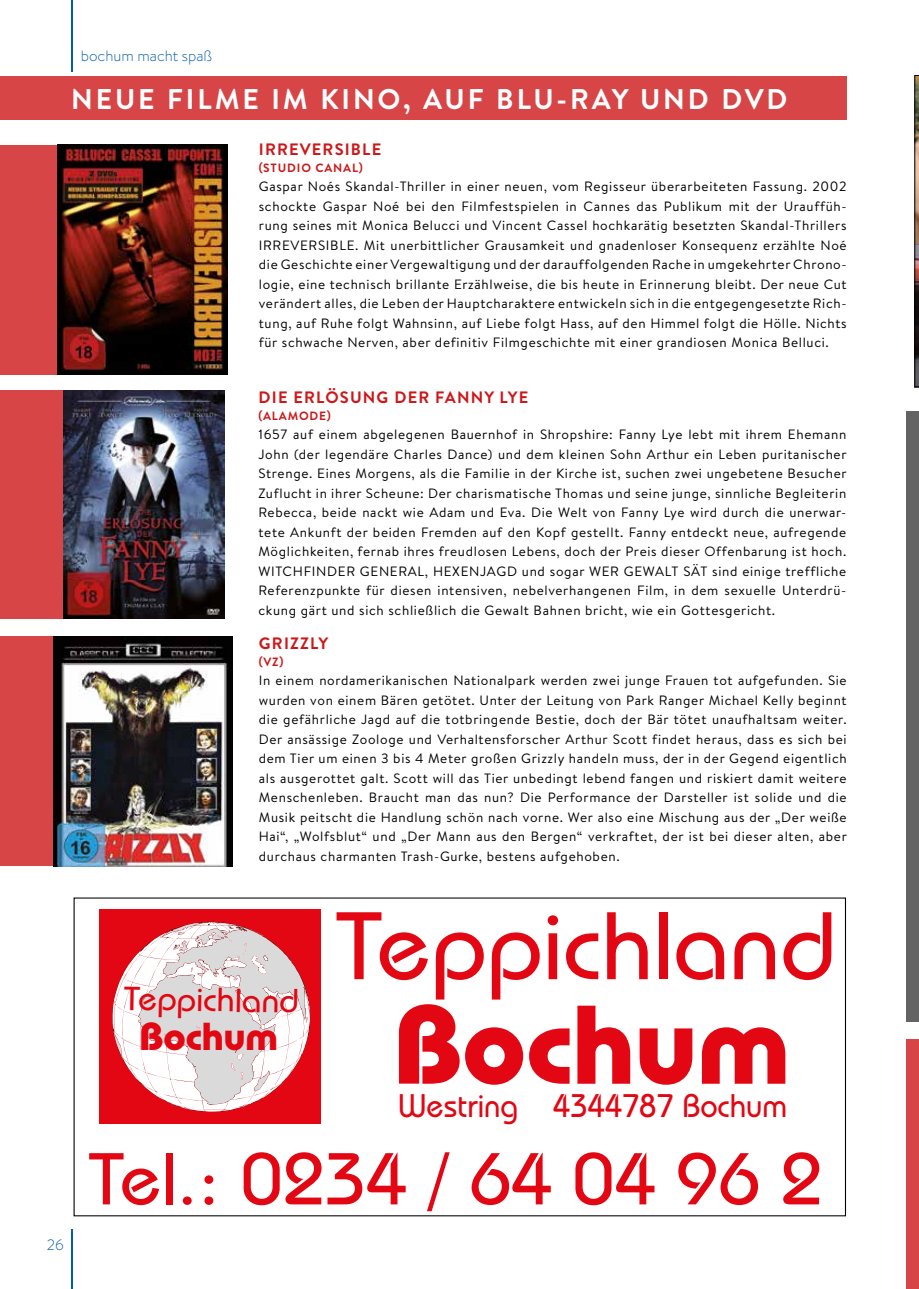
<style>
.page{position:relative;width:919px;height:1289px;background:#fff}
.page>*{position:absolute;margin:0;border:0;box-sizing:border-box;transform-origin:0 0}
.t1{font:500 111.6px "Bauhaus IT Cby BT";color:#e30613;scale:1.04 1}
.t2{font:500 95.7px "Bauhaus IT Cby BT";color:#e30613;scale:1.04 1}
.t3{font:500 73.2px "Bauhaus IT Cby BT";color:#e30613;scale:1.04 1}
.t4{font:500 39px "Bauhaus IT Cby BT";color:#e30613;scale:1.04 1}
.t5{font:500 33.45px "Bauhaus IT Cby BT";color:#e30613;scale:1.04 1}
.t6{font:500 32.7px "Bauhaus IT Cby BT";color:#e30613}
.t7{font:700 28.5px "Brandon Text";letter-spacing:.1em;color:#fff}
.t8{font:700 16.5px "Brandon Text";letter-spacing:.07em;color:#cd1719}
.t9{font:300 15px "Brandon Text";color:#055da9}
.t10{font:13.5px/19.5px "Brandon Text";letter-spacing:.05em;color:#000;text-align:justify}
.t11{font:700 12px "Brandon Text";letter-spacing:.07em;color:#cd1719}
</style>
<div class="page">
<div style="left:0;top:145px;width:71px;height:229px;background:#d74547"></div>
<div style="left:0;top:636px;width:70px;height:230px;background:#d74547"></div>
<div style="left:0;top:391px;width:83px;height:228px;background:#d74547"></div>
<img style="left:58px;top:145px;width:169px;height:229px">
<img style="left:64px;top:391px;width:160px;height:228px">
<img style="left:53px;top:636px;width:179px;height:230px">
<div style="left:99px;top:909px;width:222px;height:214px;background:#e30613"></div>
<svg style="left:112px;top:921px;width:198px;height:190px"></svg>
<div style="left:0;top:76px;width:846px;height:44px;background:#d74547"></div>
<svg style="left:914px;top:75px;width:4px;height:312px"></svg>
<div style="left:906px;top:1038px;width:12px;height:250px;background:#d74547"></div>
<hr style="left:72px;top:1229px;width:1px;height:59px;background:#055da9">
<hr style="left:72px;top:0;width:1px;height:72px;background:#055da9">
<div style="left:906px;top:412px;width:12px;height:609px;background:#646363"></div>
<p class="t9" style="left:81px;top:46px;width:133px">bochum macht spaß</p>
<h3 class="t7" style="left:71px;top:80px;width:717px">NEUE FILME IM KINO, AUF BLU-RAY UND DVD</h3>
<p class="t8" style="left:259px;top:138px;width:124px">IRREVERSIBLE</p>
<p class="t11" style="left:259px;top:159px;width:106px">(STUDIO CANAL)</p>
<p class="t10" style="left:259px;top:176px;width:589px">Gaspar Noés Skandal-Thriller in einer neuen, vom Regisseur überarbeiteten Fassung. 2002 schockte Gaspar Noé bei den Filmfestspielen in Cannes das Publikum mit der Urauffüh&shy;rung seines mit Monica Belucci und Vincent Cassel hochkarätig besetzten Skandal-Thrillers IRREVERSIBLE. Mit unerbittlicher Grausamkeit und gnadenloser Konsequenz erzählte Noé die Geschichte einer Vergewaltigung und der darauffolgenden Rache in umgekehrter Chrono&shy;logie, eine technisch brillante Erzählweise, die bis heute in Erinnerung bleibt. Der neue Cut verändert alles, die Leben der Hauptcharaktere entwickeln sich in die entgegengesetzte Rich&shy;tung, auf Ruhe folgt Wahnsinn, auf Liebe folgt Hass, auf den Himmel folgt die Hölle. Nichts für schwache Nerven, aber definitiv Filmgeschichte mit einer grandiosen Monica Belluci.</p>
<p class="t8" style="left:258px;top:386px;width:271px">DIE ERLÖSUNG DER FANNY LYE</p>
<p class="t11" style="left:258px;top:407px;width:74px">(ALAMODE)</p>
<p class="t10" style="left:258px;top:424px;width:589px">1657 auf einem abgelegenen Bauernhof in Shropshire: Fanny Lye lebt mit ihrem Ehemann John (der legendäre Charles Dance) und dem kleinen Sohn Arthur ein Leben puritanischer Strenge. Eines Morgens, als die Familie in der Kirche ist, suchen zwei ungebetene Besucher Zuflucht in ihrer Scheune: Der charismatische Thomas und seine junge, sinnliche Begleiterin Rebecca, beide nackt wie Adam und Eva. Die Welt von Fanny Lye wird durch die unerwar&shy;tete Ankunft der beiden Fremden auf den Kopf gestellt. Fanny entdeckt neue, aufregende Möglichkeiten, fernab ihres freudlosen Lebens, doch der Preis dieser Offenbarung ist hoch.<br>WITCHFINDER GENERAL, HEXENJAGD und sogar WER GEWALT SÄT sind einige treffliche Referenzpunkte für diesen intensiven, nebelverhangenen Film, in dem sexuelle Unterdrü&shy;ckung gärt und sich schließlich die Gewalt Bahnen bricht, wie ein Gottesgericht.</p>
<p class="t8" style="left:259px;top:631px;width:71px">GRIZZLY</p>
<p class="t11" style="left:259px;top:653px;width:26px">(VZ)</p>
<p class="t10" style="left:259px;top:670px;width:589px">In einem nordamerikanischen Nationalpark werden zwei junge Frauen tot aufgefunden. Sie wurden von einem Bären getötet. Unter der Leitung von Park Ranger Michael Kelly beginnt die gefährliche Jagd auf die totbringende Bestie, doch der Bär tötet unaufhaltsam weiter.<br>Der ansässige Zoologe und Verhaltensforscher Arthur Scott findet heraus, dass es sich bei dem Tier um einen 3 bis 4 Meter großen Grizzly handeln muss, der in der Gegend eigentlich als ausgerottet galt. Scott will das Tier unbedingt lebend fangen und riskiert damit weitere Menschenleben. Braucht man das nun? Die Performance der Darsteller ist solide und die Musik peitscht die Handlung schön nach vorne. Wer also eine Mischung aus der „Der weiße Hai“, „Wolfsblut“ und „Der Mann aus den Bergen“ verkraftet, der ist bei dieser alten, aber durchaus charmanten Trash-Gurke, bestens aufgehoben.</p>
<p class="t9" style="left:47px;top:1234px;width:18px">26</p>
<h3 class="t5" style="left:124px;top:976px;width:170px;rotate:1deg">Teppichland</h3>
<h3 class="t4" style="left:139px;top:1010px;width:135px">Bochum</h3>
<h2 class="t2" style="left:335px;top:883px;width:483px">Teppichland</h2>
<h1 class="t1" style="left:393px;top:972px;width:383px">Bochum</h1>
<h3 class="t6" style="left:398px;top:1084px;width:390px">Westring 4344787 Bochum</h3>
<h3 class="t3" style="left:88px;top:1131px;width:707px">Tel.: 0234 / 64 04 96 2</h3>
</div>
